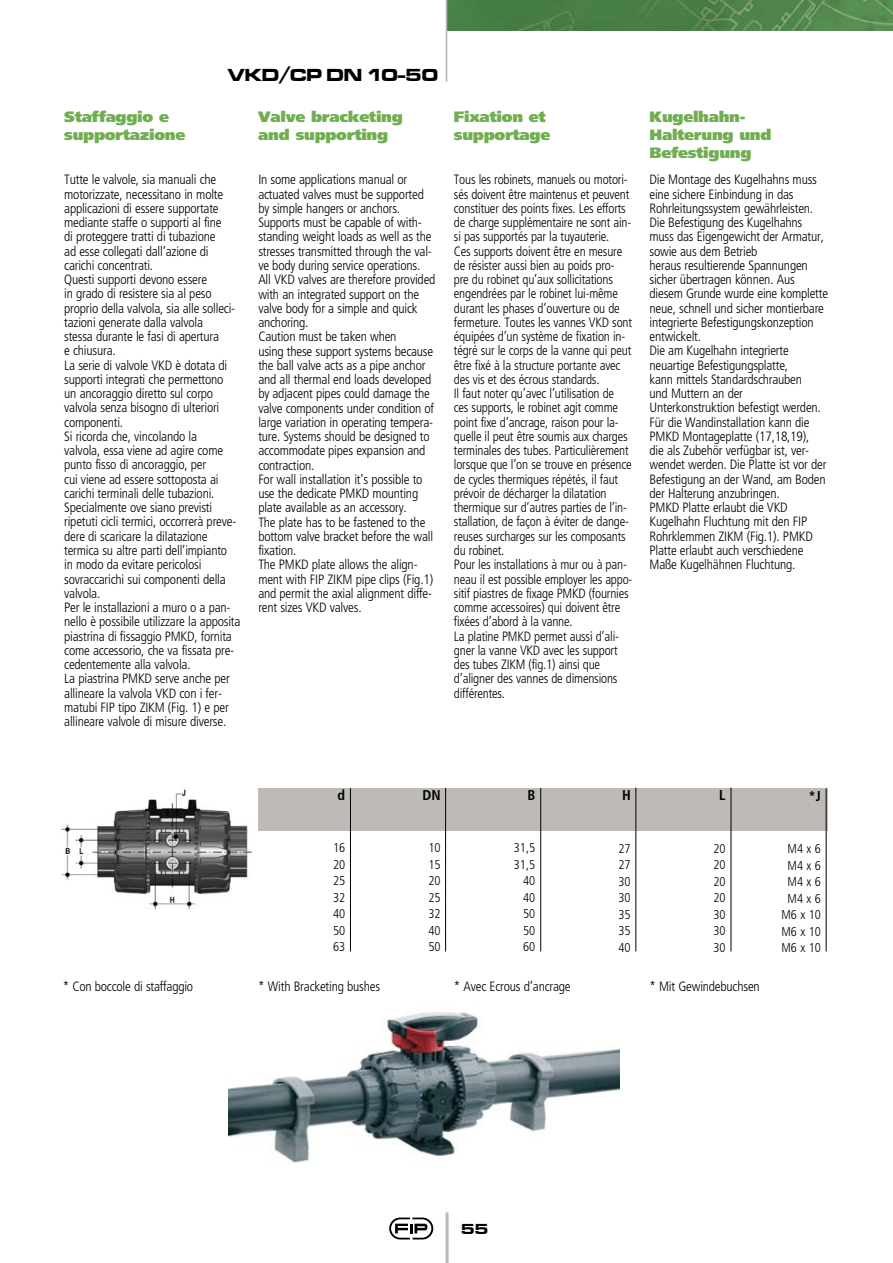
<style>
.page{position:relative;width:893px;height:1263px;background:#fff}
.page>*{position:absolute;margin:0;border:0;box-sizing:border-box;transform-origin:0 0}
.t1{font:18px "Microgramma D Bold Exte";color:#000}
.t2{font:900 15px/18px "Frutiger";letter-spacing:-.02em;color:#71ae52;scale:1.05 1}
.t3{font:15px "Microgramma D Bold Exte";color:#000}
.t4{font:700 condensed 14.25px "Frutiger";color:#000}
.t5{font:300 condensed 13.5px/14.2px "Frutiger";letter-spacing:-.015em;color:#000}
.t6{font:300 condensed 12.75px/16.5px "Frutiger";color:#000;text-align:justify}
</style>
<div class="page">
<hr style="left:446px;top:1212px;width:3px;height:51px;background:#bebab6">
<svg style="left:389px;top:1217px;width:44px;height:22px"></svg>
<img style="left:447px;top:0;width:446px;height:30px">
<hr style="left:446px;top:0;width:1px;height:82px;background:#b1b3b4">
<div style="left:258px;top:788px;width:570px;height:43px;background:#bebab6"></div>
<hr style="left:350px;top:788px;width:1px;height:163px;background:#000">
<hr style="left:445px;top:788px;width:1px;height:163px;background:#000">
<hr style="left:826px;top:788px;width:1px;height:163px;background:#000">
<hr style="left:540px;top:788px;width:1px;height:163px;background:#000">
<hr style="left:635px;top:788px;width:1px;height:163px;background:#000">
<hr style="left:731px;top:788px;width:1px;height:163px;background:#000">
<img style="left:61px;top:789px;width:192px;height:121px">
<img style="left:229px;top:1012px;width:390px;height:151px">
<h1 class="t1" style="left:228px;top:63px;width:212px">VKD/CP DN 10-50</h1>
<p class="t2" style="left:64px;top:108px;width:117px">Staffaggio e supportazione</p>
<p class="t2" style="left:258px;top:108px;width:139px">Valve bracketing and supporting</p>
<p class="t2" style="left:454px;top:108px;width:93px">Fixation et supportage</p>
<p class="t2" style="left:649px;top:108px;width:118px">Kugelhahn-<br>Halterung und<br>Befestigung</p>
<p class="t5" style="left:64px;top:173px;width:178px">Tutte le valvole, sia manuali che motorizzate, necessitano in molte applicazioni di essere supportate mediante staffe o supporti al fine<br>di proteggere tratti di tubazione<br>ad esse collegati dall’azione di carichi concentrati.<br>Questi supporti devono essere<br>in grado di resistere sia al peso proprio della valvola, sia alle solleci&shy;tazioni generate dalla valvola<br>stessa durante le fasi di apertura<br>e chiusura.<br>La serie di valvole VKD è dotata di supporti integrati che permettono<br>un ancoraggio diretto sul corpo valvola senza bisogno di ulteriori componenti.<br>Si ricorda che, vincolando la<br>valvola, essa viene ad agire come punto fisso di ancoraggio, per<br>cui viene ad essere sottoposta ai carichi terminali delle tubazioni.<br>Specialmente ove siano previsti ripetuti cicli termici, occorrerà preve&shy;dere di scaricare la dilatazione termica su altre parti dell’impianto<br>in modo da evitare pericolosi sovraccarichi sui componenti della valvola.<br>Per le installazioni a muro o a pan&shy;nello è possibile utilizzare la apposita piastrina di fissaggio PMKD, fornita come accessorio, che va fissata pre&shy;cedentemente alla valvola.<br>La piastrina PMKD serve anche per allineare la valvola VKD con i fer&shy;matubi FIP tipo ZIKM (Fig. 1) e per allineare valvole di misure diverse.</p>
<p class="t5" style="left:454px;top:173px;width:180px">Tous les robinets, manuels ou motori&shy;sés doivent être maintenus et peuvent constituer des points fixes. Les efforts de charge supplémentaire ne sont ain&shy;si pas supportés par la tuyauterie.<br>Ces supports doivent être en mesure de résister aussi bien au poids pro&shy;pre du robinet qu’aux sollicitations engendrées par le robinet lui-même durant les phases d’ouverture ou de fermeture. Toutes les vannes VKD sont équipées d’un système de fixation in&shy;tégré sur le corps de la vanne qui peut être fixé à la structure portante avec des vis et des écrous standards.<br>Il faut noter qu’avec l’utilisation de<br>ces supports, le robinet agit comme point fixe d’ancrage, raison pour la&shy;quelle il peut être soumis aux charges terminales des tubes. Particulièrement lorsque que l’on se trouve en présence de cycles thermiques répétés, il faut prévoir de décharger la dilatation thermique sur d’autres parties de l’in&shy;stallation, de façon à éviter de dange&shy;reuses surcharges sur les composants du robinet.<br>Pour les installations à mur ou à pan&shy;neau il est possible employer les appo&shy;sitif piastres de fixage PMKD (fournies comme accessoires) qui doivent être fixées d’abord à la vanne.<br>La platine PMKD permet aussi d’ali&shy;gner la vanne VKD avec les support des tubes ZIKM (fig.1) ainsi que d’aligner des vannes de dimensions différentes.</p>
<p class="t5" style="left:649px;top:173px;width:180px">Die Montage des Kugelhahns muss eine sichere Einbindung in das<br>Rohrleitungssystem gewährleisten.<br>Die Befestigung des Kugelhahns muss das Eigengewicht der Armatur, sowie aus dem Betrieb<br>heraus resultierende Spannungen sicher übertragen können. Aus diesem Grunde wurde eine komplette neue, schnell und sicher montierbare integrierte Befestigungskonzeption entwickelt.<br>Die am Kugelhahn integrierte neuartige Befestigungsplatte,<br>kann mittels Standardschrauben<br>und Muttern an der<br>Unterkonstruktion befestigt werden.<br>Für die Wandinstallation kann die<br>PMKD Montageplatte (17,18,19),<br>die als Zubehör verfügbar ist, ver&shy;wendet werden. Die Platte ist vor der<br>Befestigung an der Wand, am Boden der Halterung anzubringen.<br>PMKD Platte erlaubt die VKD<br>Kugelhahn Fluchtung mit den FIP<br>Rohrklemmen ZIKM (Fig.1). PMKD<br>Platte erlaubt auch verschiedene<br>Maße Kugelhähnen Fluchtung.</p>
<p class="t5" style="left:258px;top:173px;width:179px">In some applications manual or actuated valves must be supported by simple hangers or anchors.<br>Supports must be capable of with&shy;standing weight loads as well as the stresses transmitted through the val&shy;ve body during service operations.<br>All VKD valves are therefore provided with an integrated support on the valve body for a simple and quick anchoring.<br>Caution must be taken when<br>using these support systems because the ball valve acts as a pipe anchor and all thermal end loads developed by adjacent pipes could damage the valve components under condition of large variation in operating tempera&shy;ture. Systems should be designed to accommodate pipes expansion and contraction.<br>For wall installation it’s possible to use the dedicate PMKD mounting plate available as an accessory.<br>The plate has to be fastened to the bottom valve bracket before the wall fixation.<br>The PMKD plate allows the align&shy;ment with FIP ZIKM pipe clips (Fig.1) and permit the axial alignment diffe&shy;rent sizes VKD valves.</p>
<p class="t4" style="left:338px;top:786px;width:9px">d</p>
<p class="t4" style="left:423px;top:786px;width:20px">DN</p>
<p class="t4" style="left:527px;top:786px;width:9px">B</p>
<p class="t4" style="left:622px;top:787px;width:10px">H</p>
<p class="t4" style="left:719px;top:787px;width:8px">L</p>
<p class="t4" style="left:808px;top:787px;width:14px">*J</p>
<p class="t6" style="left:333px;top:840px;width:14px">16<br>20<br>25<br>32<br>40<br>50<br>63</p>
<p class="t6" style="left:428px;top:840px;width:14px">10<br>15<br>20<br>25<br>32<br>40<br>50</p>
<p class="t6" style="left:514px;top:840px;width:23px;text-align:right">31,5<br>31,5<br>40<br>40<br>50<br>50<br>60</p>
<p class="t6" style="left:618px;top:840px;width:14px">27<br>27<br>30<br>30<br>35<br>35<br>40</p>
<p class="t6" style="left:713px;top:840px;width:14px">20<br>20<br>20<br>20<br>30<br>30<br>30</p>
<p class="t6" style="left:781px;top:840px;width:41px;text-align:center">M4 x 6<br>M4 x 6<br>M4 x 6<br>M4 x 6<br>M6 x 10<br>M6 x 10<br>M6 x 10</p>
<p class="t5" style="left:63px;top:979px;width:132px">* Con boccole di staffaggio</p>
<p class="t5" style="left:258px;top:979px;width:123px">* With Bracketing bushes</p>
<p class="t5" style="left:454px;top:979px;width:118px">* Avec Ecrous d’ancrage</p>
<p class="t5" style="left:649px;top:979px;width:112px">* Mit Gewindebuchsen</p>
<p class="t3" style="left:461px;top:1218px;width:29px">55</p>
</div>
